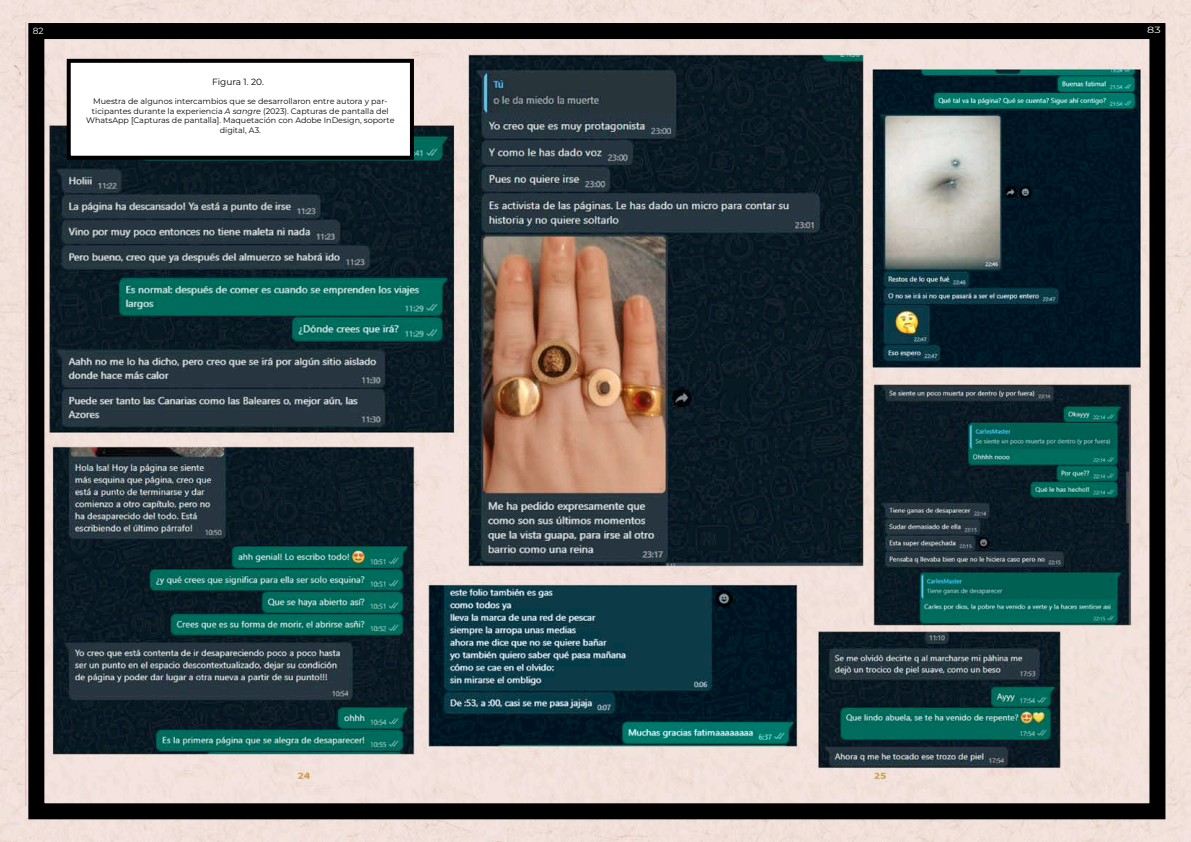
<style>
.page{position:relative;width:1191px;height:842px;background:#fff}
.page>*{position:absolute;margin:0;border:0;box-sizing:border-box;transform-origin:0 0}
.t1{font:9px "Montserrat";color:#000}
.t2{font:9px "Montserrat";color:#fff}
.t3{font:9px "Montserrat";color:#fff;scale:1.24 1}
.t4{font:8px/9.6px "Montserrat";color:#000;text-align:center}
.s1{font-style:italic}
</style>
<div class="page">
<div style="left:0;top:0;width:1191px;height:841px;background:#f1e0db"></div>
<img style="left:26px;top:22px;width:1140px;height:784px">
<div style="left:69px;top:61px;width:343px;height:97px;background:#fff"></div>
<div style="left:67px;top:59px;width:347px;height:101px;border:4px solid #000"></div>
<div style="left:28px;top:23px;width:1137px;height:796px;border:16px solid #000"></div>
<p class="t2" style="left:33px;top:25px;width:12px">82</p>
<p class="t3" style="left:1147px;top:24px;width:12px">83</p>
<p class="t1" style="left:212px;top:75px;width:53px">Figura 1. 20.</p>
<p class="t4" style="left:86px;top:96px;width:310px">Muestra de algunos intercambios que se desarrollaron entre autora y par&shy;ticipantes durante la experiencia <span class="s1">A sangre</span> (2023). Capturas de pantalla del WhatsApp [Capturas de pantalla]. Maquetación con Adobe InDesign, soporte digital, A3.</p>
</div>
